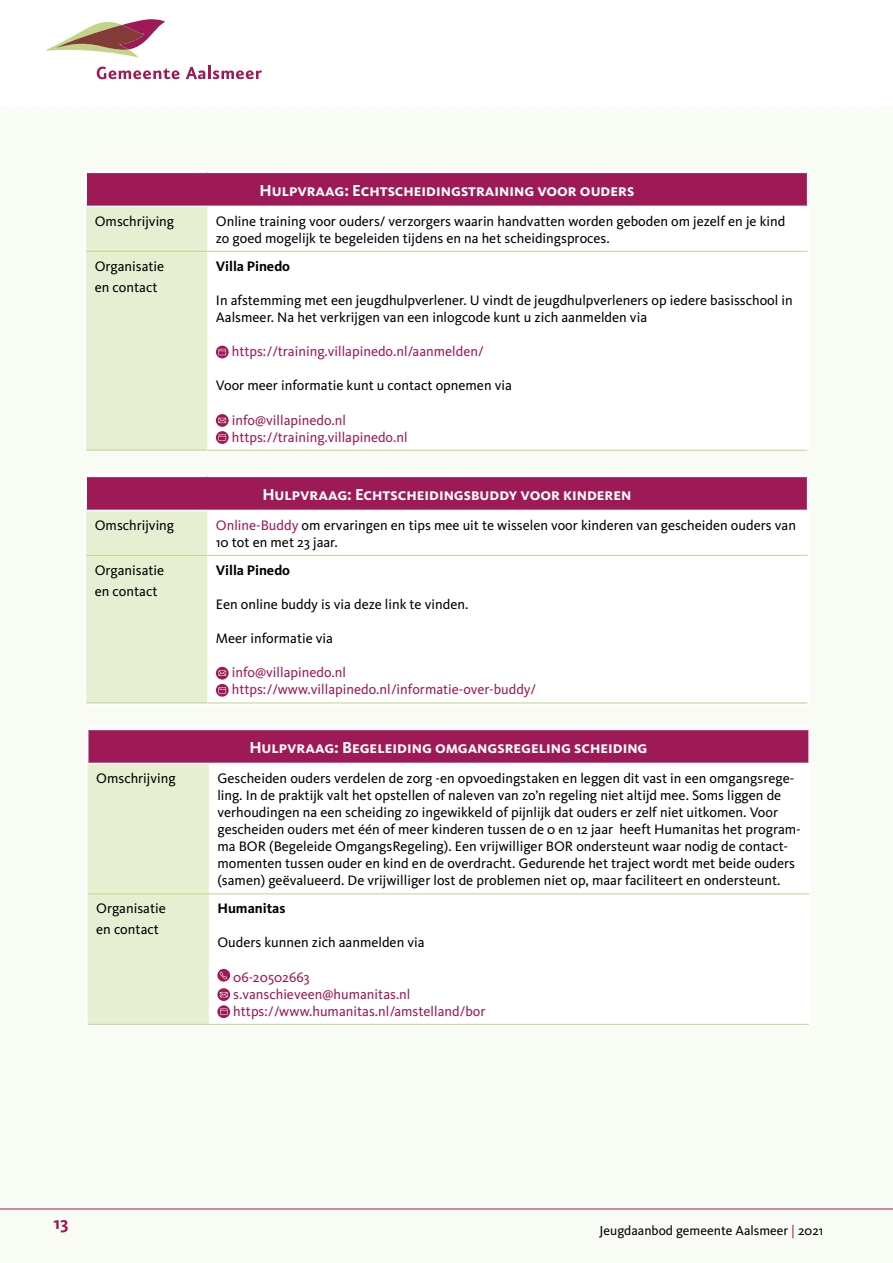
<style>
.page{position:relative;width:893px;height:1263px;background:#fff}
.page>*{position:absolute;margin:0;border:0;box-sizing:border-box;transform-origin:0 0}
.t1{font:700 18px "Kievit Pro";color:#9e1a56}
.Kop3{font:700 16.5px "Kievit Pro";color:#fff}
.t2{font:14.25px/17.1px "Kievit Pro";color:#000}
.t3{font:14.25px "Kievit Pro";color:#9e1a56}
.t4{font:700 14.25px "Kievit Pro";color:#000}
.t5{font:13.5px "Kievit Pro";color:#000}
.s1{color:#9e1a56}
</style>
<div class="page">
<div style="left:0;top:102px;width:893px;height:1161px;background:#f9fbf5"></div>
<hr style="left:0;top:1208px;width:893px;height:1px;background:#9e1a56">
<div style="left:86px;top:172px;width:722px;height:34px;background:#9e1a56"></div>
<div style="left:87px;top:207px;width:120px;height:243px;background:#e7efd3"></div>
<div style="left:207px;top:250px;width:599px;height:200px;background:#fff"></div>
<hr style="left:85px;top:206px;width:122px;height:1px;background:#fff">
<hr style="left:207px;top:206px;width:601px;height:1px;background:#fff">
<hr style="left:86px;top:251px;width:121px;height:1px;background:#c0d588">
<hr style="left:207px;top:251px;width:601px;height:1px;background:#c0d588">
<svg style="left:216px;top:346px;width:13px;height:12px"></svg>
<svg style="left:218px;top:349px;width:8px;height:6px"></svg>
<svg style="left:216px;top:414px;width:13px;height:13px"></svg>
<svg style="left:218px;top:418px;width:8px;height:5px"></svg>
<svg style="left:216px;top:431px;width:13px;height:13px"></svg>
<svg style="left:218px;top:434px;width:8px;height:7px"></svg>
<div style="left:84px;top:170px;width:725px;height:283px;border:2px solid #fff"></div>
<div style="left:86px;top:476px;width:722px;height:34px;background:#9e1a56"></div>
<div style="left:87px;top:511px;width:120px;height:191px;background:#e7efd3"></div>
<hr style="left:85px;top:510px;width:122px;height:1px;background:#fff">
<hr style="left:207px;top:510px;width:601px;height:1px;background:#fff">
<hr style="left:86px;top:555px;width:121px;height:1px;background:#c0d588">
<hr style="left:207px;top:555px;width:601px;height:1px;background:#c0d588">
<hr style="left:86px;top:702px;width:121px;height:1px;background:#c0d588">
<hr style="left:207px;top:702px;width:601px;height:1px;background:#c0d588">
<svg style="left:216px;top:667px;width:13px;height:12px"></svg>
<svg style="left:218px;top:670px;width:8px;height:6px"></svg>
<svg style="left:216px;top:684px;width:13px;height:13px"></svg>
<svg style="left:218px;top:687px;width:8px;height:6px"></svg>
<div style="left:84px;top:474px;width:725px;height:232px;border:2px solid #fff"></div>
<div style="left:88px;top:729px;width:721px;height:34px;background:#9e1a56"></div>
<div style="left:88px;top:764px;width:121px;height:259px;background:#e7efd3"></div>
<hr style="left:87px;top:763px;width:122px;height:1px;background:#fff">
<hr style="left:209px;top:763px;width:601px;height:1px;background:#fff">
<hr style="left:88px;top:893px;width:121px;height:1px;background:#c0d588">
<hr style="left:209px;top:893px;width:601px;height:1px;background:#c0d588">
<svg style="left:217px;top:969px;width:13px;height:13px"></svg>
<svg style="left:220px;top:972px;width:7px;height:7px"></svg>
<svg style="left:217px;top:988px;width:13px;height:13px"></svg>
<svg style="left:220px;top:992px;width:8px;height:5px"></svg>
<svg style="left:217px;top:1005px;width:13px;height:13px"></svg>
<svg style="left:220px;top:1008px;width:8px;height:7px"></svg>
<div style="left:85px;top:727px;width:725px;height:299px;border:2px solid #fff"></div>
<div style="left:0;top:0;width:893px;height:106px;background:#fff"></div>
<svg style="left:97px;top:67px;width:83px;height:12px"></svg>
<svg style="left:186px;top:66px;width:76px;height:13px"></svg>
<svg style="left:46px;top:19px;width:119px;height:39px"></svg>
<p class="Kop3" style="left:260px;top:180px;width:376px">Hulpvraag: Echtscheidingstraining voor ouders</p>
<p class="t2" style="left:95px;top:212px;width:81px">Omschrijving</p>
<p class="t2" style="left:216px;top:212px;width:571px">Online training voor ouders/ verzorgers waarin handvatten worden geboden om jezelf en je kind zo goed mogelijk te begeleiden tijdens en na het scheidingsproces.</p>
<p class="t2" style="left:95px;top:257px;width:71px">Organisatie</p>
<p class="t2" style="left:95px;top:278px;width:64px">en contact</p>
<p class="t4" style="left:216px;top:257px;width:76px">Villa Pinedo</p>
<p class="t2" style="left:216px;top:291px;width:578px">In afstemming met een jeugdhulpverlener. U vindt de jeugdhulpverleners op iedere basisschool in<br>Aalsmeer. Na het verkrijgen van een inlogcode kunt u zich aanmelden via</p>
<p class="t3" style="left:232px;top:343px;width:253px">https://training.villapinedo.nl/aanmelden/</p>
<p class="t2" style="left:216px;top:377px;width:298px">Voor meer informatie kunt u contact opnemen via</p>
<p class="t3" style="left:232px;top:411px;width:116px">info@villapinedo.nl</p>
<p class="t3" style="left:232px;top:428px;width:177px">https://training.villapinedo.nl</p>
<p class="Kop3" style="left:262px;top:484px;width:371px">Hulpvraag: Echtscheidingsbuddy voor kinderen</p>
<p class="t2" style="left:95px;top:516px;width:81px">Omschrijving</p>
<p class="t2" style="left:216px;top:516px;width:582px"><span class="s1">Online-Buddy</span> om ervaringen en tips mee uit te wisselen voor kinderen van gescheiden ouders van<br>10 tot en met 23 jaar.</p>
<p class="t2" style="left:95px;top:561px;width:71px">Organisatie</p>
<p class="t2" style="left:95px;top:582px;width:64px">en contact</p>
<p class="t4" style="left:216px;top:561px;width:76px">Villa Pinedo</p>
<p class="t2" style="left:216px;top:595px;width:254px">Een online buddy is via deze link te vinden.</p>
<p class="t2" style="left:216px;top:630px;width:119px">Meer informatie via</p>
<p class="t3" style="left:232px;top:664px;width:116px">info@villapinedo.nl</p>
<p class="t3" style="left:232px;top:681px;width:306px">https://www.villapinedo.nl/informatie-over-buddy/</p>
<p class="Kop3" style="left:249px;top:737px;width:400px">Hulpvraag: Begeleiding omgangsregeling scheiding</p>
<p class="t2" style="left:96px;top:769px;width:81px">Omschrijving</p>
<p class="t2" style="left:217px;top:769px;width:585px">Gescheiden ouders verdelen de zorg -en opvoedingstaken en leggen dit vast in een omgangsrege&shy;ling. In de praktijk valt het opstellen of naleven van zo’n regeling niet altijd mee. Soms liggen de verhoudingen na een scheiding zo ingewikkeld of pijnlijk dat ouders er zelf niet uitkomen. Voor gescheiden ouders met één of meer kinderen tussen de 0 en 12 jaar heeft Humanitas het program&shy;ma BOR (Begeleide OmgangsRegeling). Een vrijwilliger BOR ondersteunt waar nodig de contact&shy;momenten tussen ouder en kind en de overdracht. Gedurende het traject wordt met beide ouders (samen) geëvalueerd. De vrijwilliger lost de problemen niet op, maar faciliteert en ondersteunt.</p>
<p class="t2" style="left:96px;top:900px;width:71px">Organisatie</p>
<p class="t2" style="left:96px;top:921px;width:64px">en contact</p>
<p class="t4" style="left:217px;top:900px;width:70px">Humanitas</p>
<p class="t2" style="left:217px;top:934px;width:209px">Ouders kunnen zich aanmelden via</p>
<p class="t3" style="left:233px;top:968px;width:78px">06-20502663</p>
<p class="t3" style="left:233px;top:985px;width:179px">s.vanschieveen@humanitas.nl</p>
<p class="t3" style="left:233px;top:1002px;width:254px">https://www.humanitas.nl/amstelland/bor</p>
<p class="t1" style="left:54px;top:1212px;width:16px">13</p>
<p class="t5" style="left:600px;top:1222px;width:225px">Jeugdaanbod gemeente Aalsmeer <span class="s1">|</span> 2021</p>
</div>
